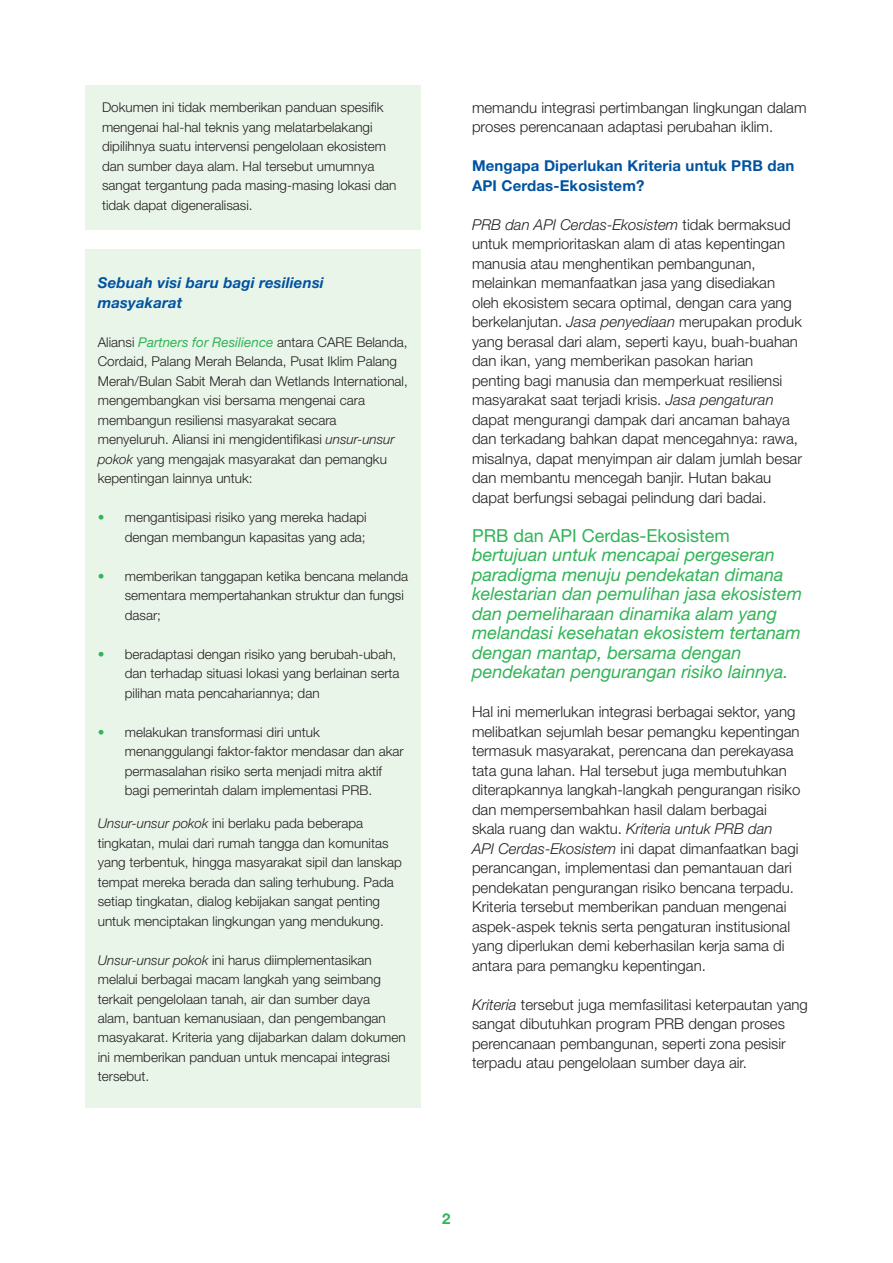
<style>
.page{position:relative;width:893px;height:1263px;background:#fff}
.page>*{position:absolute;margin:0;border:0;box-sizing:border-box;transform-origin:0 0}
.t1{font:italic 18px/19.5px "Helvetica Neue LT Std";color:#32b457}
.t2{font:18px "Helvetica Neue LT Std";color:#32b457}
.t3{font:300 15px/19.5px "Helvetica Neue LT Std";color:#231f20}
.t4{font:700 15px/19.5px "Helvetica Neue LT Std";letter-spacing:.01em;color:#0153a0}
.t5{font:italic 700 15px/19.5px "Helvetica Neue LT Std";letter-spacing:.01em;color:#0153a0}
.t6{font:700 15px "Helvetica Neue LT Std";color:#32b457}
.t7{font:300 13.5px/19.5px "Helvetica Neue LT Std";color:#231f20}
.s1{font-weight:400;font-style:italic;color:#32b457}
.s2{font-style:italic}
.s3{color:#32b457}
</style>
<div class="page">
<div style="left:85px;top:249px;width:336px;height:858px;background:#eaf5ea"></div>
<div style="left:85px;top:85px;width:336px;height:145px;background:#eaf5ea"></div>
<p class="t7" style="left:102px;top:98px;width:296px">Dokumen ini tidak memberikan panduan spesifik mengenai hal-hal teknis yang melatarbelakangi dipilihnya suatu intervensi pengelolaan ekosistem dan sumber daya alam. Hal tersebut umumnya sangat tergantung pada masing-masing lokasi dan tidak dapat digeneralisasi.</p>
<p class="t5" style="left:98px;top:273px;width:228px">Sebuah visi baru bagi resiliensi masyakarat</p>
<p class="t7" style="left:98px;top:332px;width:312px">Aliansi <span class="s1">Partners for Resilience</span> antara CARE Belanda, Cordaid, Palang Merah Belanda, Pusat Iklim Palang Merah/Bulan Sabit Merah dan Wetlands International, mengembangkan visi bersama mengenai cara membangun resiliensi masyarakat secara menyeluruh. Aliansi ini mengidentifikasi <span class="s2">unsur-unsur pokok</span> yang mengajak masyarakat dan pemangku kepentingan lainnya untuk:</p>
<p class="t7" style="left:98px;top:507px;width:270px;text-align:right"><span class="s3">•</span> mengantisipasi risiko yang mereka hadapi dengan membangun kapasitas yang ada;</p>
<p class="t7" style="left:125px;top:566px;width:285px;text-indent:-27px"><span class="s3">•</span> memberikan tanggapan ketika bencana melanda sementara mempertahankan struktur dan fungsi dasar;</p>
<p class="t7" style="left:125px;top:644px;width:276px;text-indent:-27px"><span class="s3">•</span> beradaptasi dengan risiko yang berubah-ubah, dan terhadap situasi lokasi yang berlainan serta pilihan mata pencahariannya; dan</p>
<p class="t7" style="left:125px;top:722px;width:281px;text-indent:-27px"><span class="s3">•</span> melakukan transformasi diri untuk menanggulangi faktor-faktor mendasar dan akar permasalahan risiko serta menjadi mitra aktif bagi pemerintah dalam implementasi PRB.</p>
<p class="t7" style="left:98px;top:813px;width:306px"><span class="s2">Unsur-unsur pokok</span> ini berlaku pada beberapa tingkatan, mulai dari rumah tangga dan komunitas yang terbentuk, hingga masyarakat sipil dan lanskap tempat mereka berada dan saling terhubung. Pada setiap tingkatan, dialog kebijakan sangat penting untuk menciptakan lingkungan yang mendukung.</p>
<p class="t7" style="left:98px;top:950px;width:309px"><span class="s2">Unsur-unsur pokok</span> ini harus diimplementasikan melalui berbagai macam langkah yang seimbang terkait pengelolaan tanah, air dan sumber daya<br>alam, bantuan kemanusiaan, dan pengembangan masyakarat. Kriteria yang dijabarkan dalam dokumen ini memberikan panduan untuk mencapai integrasi tersebut.</p>
<p class="t3" style="left:472px;top:97px;width:336px">memandu integrasi pertimbangan lingkungan dalam proses perencanaan adaptasi perubahan iklim.</p>
<p class="t4" style="left:472px;top:156px;width:324px">Mengapa Diperlukan Kriteria untuk PRB dan<br>API Cerdas-Ekosistem?</p>
<p class="t3" style="left:472px;top:214px;width:332px"><span class="s2">PRB dan API Cerdas-Ekosistem</span> tidak bermaksud untuk memprioritaskan alam di atas kepentingan manusia atau menghentikan pembangunan, melainkan memanfaatkan jasa yang disediakan oleh ekosistem secara optimal, dengan cara yang berkelanjutan. <span class="s2">Jasa penyediaan</span> merupakan produk yang berasal dari alam, seperti kayu, buah-buahan dan ikan, yang memberikan pasokan harian penting bagi manusia dan memperkuat resiliensi masyarakat saat terjadi krisis. <span class="s2">Jasa pengaturan </span>dapat mengurangi dampak dari ancaman bahaya dan terkadang bahkan dapat mencegahnya: rawa, misalnya, dapat menyimpan air dalam jumlah besar dan membantu mencegah banjir. Hutan bakau dapat berfungsi sebagai pelindung dari badai.</p>
<h1 class="t2" style="left:472px;top:524px;width:259px">PRB dan API Cerdas-Ekosistem</h1>
<p class="t1" style="left:472px;top:545px;width:332px">bertujuan untuk mencapai pergeseran paradigma menuju pendekatan dimana kelestarian dan pemulihan jasa ekosistem dan pemeliharaan dinamika alam yang melandasi kesehatan ekosistem tertanam dengan mantap, bersama dengan pendekatan pengurangan risiko lainnya.</p>
<p class="t3" style="left:472px;top:702px;width:330px">Hal ini memerlukan integrasi berbagai sektor, yang melibatkan sejumlah besar pemangku kepentingan termasuk masyarakat, perencana dan perekayasa tata guna lahan. Hal tersebut juga membutuhkan diterapkannya langkah-langkah pengurangan risiko dan mempersembahkan hasil dalam berbagai skala ruang dan waktu. <span class="s2">Kriteria untuk PRB dan<br>API Cerdas-Ekosistem</span> ini dapat dimanfaatkan bagi perancangan, implementasi dan pemantauan dari pendekatan pengurangan risiko bencana terpadu.<br>Kriteria tersebut memberikan panduan mengenai aspek-aspek teknis serta pengaturan institusional yang diperlukan demi keberhasilan kerja sama di antara para pemangku kepentingan.</p>
<p class="t3" style="left:472px;top:994px;width:337px"><span class="s2">Kriteria</span> tersebut juga memfasilitasi keterpautan yang sangat dibutuhkan program PRB dengan proses perencanaan pembangunan, seperti zona pesisir terpadu atau pengelolaan sumber daya air.</p>
<p class="t6" style="left:442px;top:1209px;width:10px">2</p>
</div>
